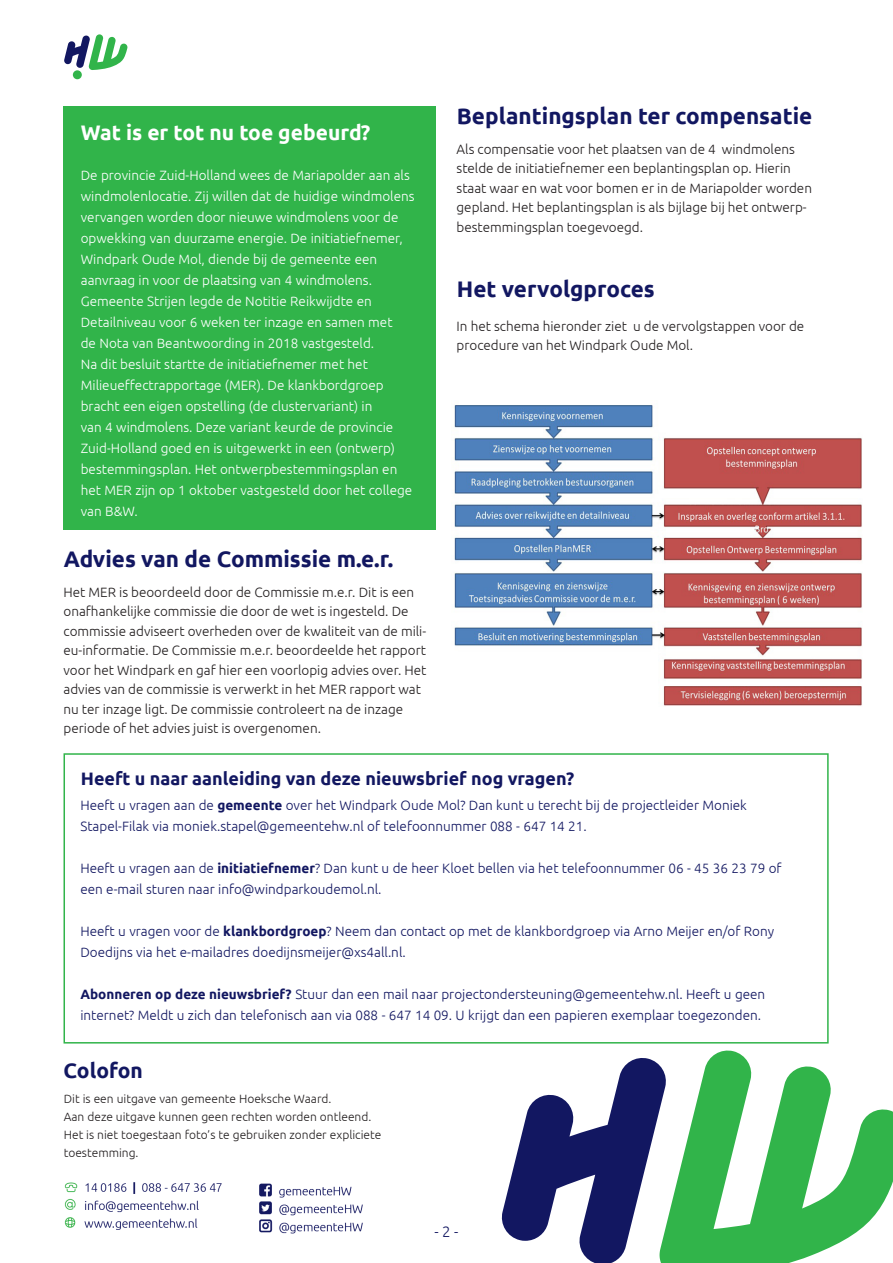
<style>
.page{position:relative;width:893px;height:1263px;background:#fff}
.page>*{position:absolute;margin:0;border:0;box-sizing:border-box;transform-origin:0 0}
.t1{font:700 22.5px "Ubuntu";color:#121761}
.t2{font:700 21px "Ubuntu";color:#fff}
.t3{font:700 21px "Ubuntu";color:#121761}
.t4{font:700 18px "Ubuntu";color:#121761}
.t5{font:300 15px "Ubuntu";color:#121761}
.Bodytekst{font:300 13.5px/21px "Ubuntu";color:#fff}
.t6{font:300 13.5px/19.5px "Ubuntu";color:#231f20}
.Bodytekst-2{font:300 13.5px/21px "Ubuntu";color:#121761}
.Bodytekst-3{font:300 12px/18px "Ubuntu";color:#231f20}
.s1{font-weight:700}
</style>
<div class="page">
<div style="left:73px;top:70px;width:9px;height:9px;background:#31b44a;border-radius:50%"></div>
<svg style="left:64px;top:34px;width:64px;height:36px"></svg>
<div style="left:64px;top:106px;width:372px;height:423px;background:#31b44a"></div>
<svg style="left:502px;top:1058px;width:158px;height:205px"></svg>
<svg style="left:660px;top:1050px;width:233px;height:213px;fill:#31b44a"></svg>
<img style="left:64px;top:1182px;width:299px;height:52px">
<div style="left:64px;top:753px;width:765px;height:290px;border:2px solid #31b44a"></div>
<img style="left:454px;top:405px;width:408px;height:301px">
<p class="t2" style="left:81px;top:120px;width:291px">Wat is er tot nu toe gebeurd?</p>
<p class="Bodytekst" style="left:81px;top:164px;width:335px">De provincie Zuid-Holland wees de Mariapolder aan als windmolenlocatie. Zij willen dat de huidige windmolens vervangen worden door nieuwe windmolens voor de opwekking van duurzame energie. De initiatiefnemer, Windpark Oude Mol, diende bij de gemeente een aanvraag in voor de plaatsing van 4 windmolens.</p>
<p class="Bodytekst" style="left:81px;top:290px;width:333px">Gemeente Strijen legde de Notitie Reikwijdte en Detailniveau voor 6 weken ter inzage en samen met<br>de Nota van Beantwoording in 2018 vastgesteld.<br>Na dit besluit startte de initiatiefnemer met het Milieueffectrapportage (MER). De klankbordgroep bracht een eigen opstelling (de clustervariant) in<br>van 4 windmolens. Deze variant keurde de provincie Zuid-Holland goed en is uitgewerkt in een (ontwerp) bestemmingsplan. Het ontwerpbestemmingsplan en het MER zijn op 1 oktober vastgesteld door het college van B&amp;W.</p>
<p class="t1" style="left:64px;top:545px;width:331px">Advies van de Commissie m.e.r.</p>
<p class="t6" style="left:64px;top:582px;width:364px">Het MER is beoordeeld door de Commissie m.e.r. Dit is een onafhankelijke commissie die door de wet is ingesteld. De commissie adviseert overheden over de kwaliteit van de mili&shy;eu-informatie. De Commissie m.e.r. beoordeelde het rapport voor het Windpark en gaf hier een voorlopig advies over. Het advies van de commissie is verwerkt in het MER rapport wat nu ter inzage ligt. De commissie controleert na de inzage periode of het advies juist is overgenomen.</p>
<p class="t1" style="left:457px;top:102px;width:357px">Beplantingsplan ter compensatie</p>
<p class="t6" style="left:457px;top:139px;width:357px">Als compensatie voor het plaatsen van de 4 windmolens stelde de initiatiefnemer een beplantingsplan op. Hierin staat waar en wat voor bomen er in de Mariapolder worden gepland. Het beplantingsplan is als bijlage bij het ontwerp-</p>
<p class="t6" style="left:457px;top:217px;width:188px">bestemmingsplan toegevoegd.</p>
<p class="t1" style="left:457px;top:275px;width:199px">Het vervolgproces</p>
<p class="t6" style="left:457px;top:316px;width:349px">In het schema hieronder ziet u de vervolgstappen voor de procedure van het Windpark Oude Mol.</p>
<p class="t4" style="left:81px;top:768px;width:495px">Heeft u naar aanleiding van deze nieuwsbrief nog vragen?</p>
<p class="Bodytekst-2" style="left:80px;top:794px;width:668px">Heeft u vragen aan de <span class="s1">gemeente</span> over het Windpark Oude Mol? Dan kunt u terecht bij de projectleider Moniek<br>Stapel-Filak via moniek.stapel@gemeentehw.nl of telefoonnummer 088 - 647 14 21.</p>
<p class="Bodytekst-2" style="left:80px;top:857px;width:703px">Heeft u vragen aan de <span class="s1">initiatiefnemer</span>? Dan kunt u de heer Kloet bellen via het telefoonnummer 06 - 45 36 23 79 of een e-mail sturen naar info@windparkoudemol.nl.</p>
<p class="Bodytekst-2" style="left:80px;top:920px;width:695px">Heeft u vragen voor de <span class="s1">klankbordgroep</span>? Neem dan contact op met de klankbordgroep via Arno Meijer en/of Rony<br>Doedijns via het e-mailadres doedijnsmeijer@xs4all.nl.</p>
<p class="Bodytekst-2" style="left:80px;top:983px;width:686px"><span class="s1">Abonneren op deze nieuwsbrief?</span> Stuur dan een mail naar projectondersteuning@gemeentehw.nl. Heeft u geen internet? Meldt u zich dan telefonisch aan via 088 - 647 14 09. U krijgt dan een papieren exemplaar toegezonden.</p>
<p class="t3" style="left:64px;top:1058px;width:81px">Colofon</p>
<p class="Bodytekst-3" style="left:64px;top:1089px;width:309px">Dit is een uitgave van gemeente Hoeksche Waard.<br>Aan deze uitgave kunnen geen rechten worden ontleend.</p>
<p class="Bodytekst-3" style="left:64px;top:1125px;width:319px">Het is niet toegestaan foto’s te gebruiken zonder expliciete toestemming.</p>
<p class="t5" style="left:435px;top:1222px;width:25px">- 2 -</p>
</div>
